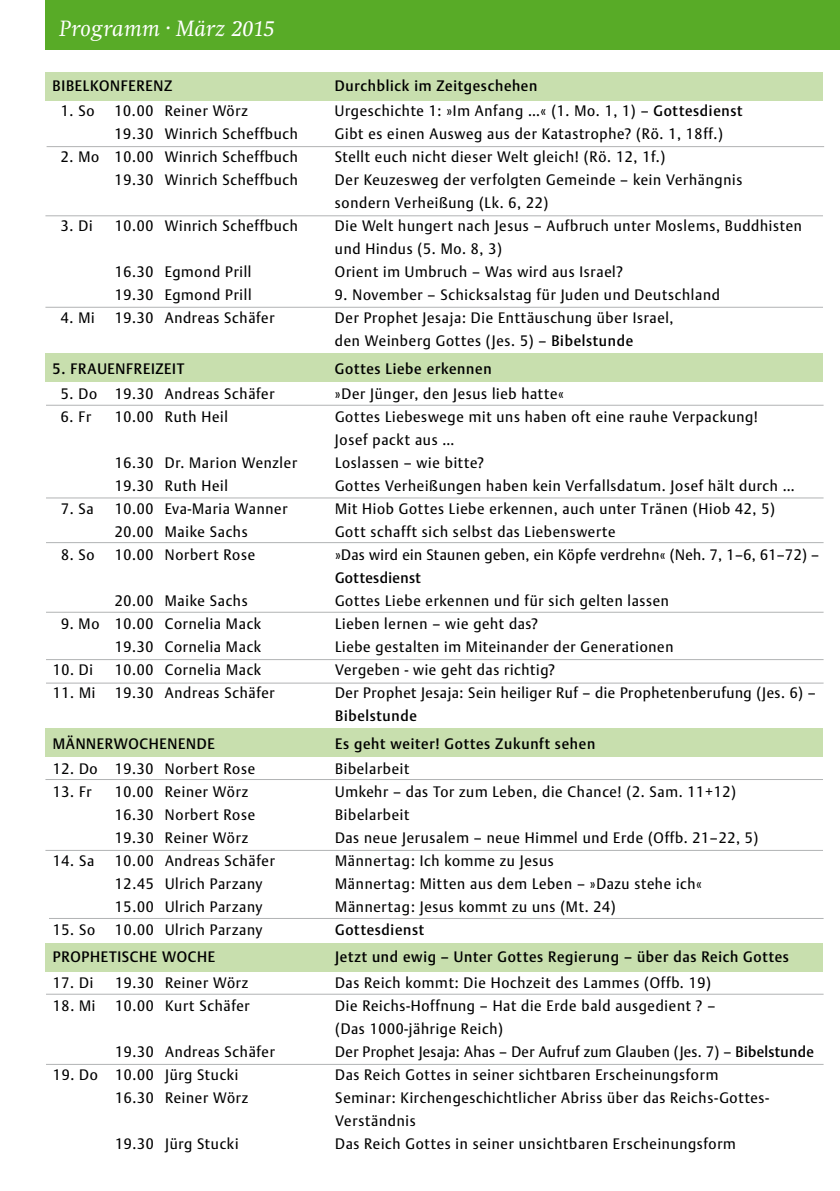
<style>
.page{position:relative;width:840px;height:1191px;background:#fff}
.page>*{position:absolute;margin:0;border:0;box-sizing:border-box;transform-origin:0 0}
.t1{font:italic 23px "Swift EF";letter-spacing:.01em;color:#fff}
.t2{font:15px/23px "DTL Argo TOT";letter-spacing:.05em;color:#000;scale:.95 1}
.t3{font:500 15px "DTL Argo TOT";letter-spacing:.05em;color:#000;scale:.95 1}
.t4{font:15px "DTL Argo TOT";letter-spacing:.025em;color:#000;scale:.95 1}
.t5{font:15px "DTL Argo TOT";letter-spacing:.03em;color:#000;scale:.95 1}
.s1{font-weight:500}
</style>
<div class="page">
<div style="left:45px;top:0;width:794px;height:50px;background:#58ab27"></div>
<div style="left:45px;top:72px;width:777px;height:28px;background:#c8dfae"></div>
<div style="left:45px;top:353px;width:777px;height:28px;background:#c8dfae"></div>
<div style="left:45px;top:729px;width:777px;height:28px;background:#c8dfae"></div>
<div style="left:45px;top:943px;width:777px;height:28px;background:#c8dfae"></div>
<hr style="left:46px;top:405px;width:777px;height:1px;background:#b1b3b4">
<hr style="left:46px;top:497px;width:777px;height:1px;background:#b1b3b4">
<hr style="left:46px;top:542px;width:777px;height:1px;background:#b1b3b4">
<hr style="left:46px;top:612px;width:777px;height:1px;background:#b1b3b4">
<hr style="left:46px;top:659px;width:777px;height:1px;background:#b1b3b4">
<hr style="left:45px;top:779px;width:777px;height:1px;background:#b1b3b4">
<hr style="left:45px;top:850px;width:777px;height:1px;background:#b1b3b4">
<hr style="left:46px;top:683px;width:777px;height:1px;background:#b1b3b4">
<hr style="left:49px;top:918px;width:774px;height:1px;background:#b1b3b4">
<hr style="left:46px;top:994px;width:777px;height:1px;background:#b1b3b4">
<hr style="left:46px;top:1064px;width:777px;height:1px;background:#b1b3b4">
<hr style="left:47px;top:146px;width:776px;height:1px;background:#b1b3b4">
<hr style="left:45px;top:215px;width:777px;height:1px;background:#b1b3b4">
<hr style="left:45px;top:307px;width:777px;height:1px;background:#b1b3b4">
<h1 class="t1" style="left:60px;top:16px;width:216px">Programm · März 2015</h1>
<p class="t3" style="left:52px;top:77px;width:128px">Bibelkonferenz</p>
<p class="t3" style="left:334px;top:77px;width:214px">Durchblick im Zeitgeschehen</p>
<p class="t2" style="left:61px;top:99px;width:37px">1. So</p>
<p class="t2" style="left:114px;top:99px;width:142px">10.00 Reiner Wörz</p>
<p class="t2" style="left:334px;top:99px;width:430px">Urgeschichte 1: »Im Anfang …« (1. Mo. 1, 1) – <span class="s1">Gottesdienst</span></p>
<p class="t2" style="left:115px;top:122px;width:194px">19.30 Winrich Scheffbuch</p>
<p class="t2" style="left:335px;top:122px;width:410px">Gibt es einen Ausweg aus der Katastrophe? (Rö. 1, 18ff.)</p>
<p class="t2" style="left:61px;top:145px;width:251px">2. Mo 10.00 Winrich Scheffbuch</p>
<p class="t2" style="left:335px;top:145px;width:349px">Stellt euch nicht dieser Welt gleich! (Rö. 12, 1f.)</p>
<p class="t2" style="left:115px;top:168px;width:194px">19.30 Winrich Scheffbuch</p>
<p class="t2" style="left:335px;top:168px;width:430px">Der Keuzesweg der verfolgten Gemeinde – kein Verhängnis sondern Verheißung (Lk. 6, 22)</p>
<p class="t2" style="left:61px;top:214px;width:35px">3. Di</p>
<p class="t2" style="left:115px;top:214px;width:194px">10.00 Winrich Scheffbuch</p>
<p class="t2" style="left:335px;top:214px;width:492px">Die Welt hungert nach Jesus – Aufbruch unter Moslems, Buddhisten und Hindus (5. Mo. 8, 3)</p>
<p class="t2" style="left:115px;top:260px;width:145px">16.30 Egmond Prill</p>
<p class="t2" style="left:335px;top:260px;width:304px">Orient im Umbruch – Was wird aus Israel?</p>
<p class="t2" style="left:115px;top:283px;width:145px">19.30 Egmond Prill</p>
<p class="t2" style="left:335px;top:283px;width:406px">9. November – Schicksalstag für Juden und Deutschland</p>
<p class="t2" style="left:61px;top:306px;width:37px">4. Mi</p>
<p class="t2" style="left:115px;top:306px;width:170px">19.30 Andreas Schäfer</p>
<p class="t2" style="left:335px;top:306px;width:357px">Der Prophet Jesaja: Die Enttäuschung über Israel, den Weinberg Gottes (Jes. 5) – <span class="s1">Bibelstunde</span></p>
<p class="t3" style="left:53px;top:359px;width:140px">5. Frauenfreizeit</p>
<p class="t3" style="left:335px;top:359px;width:166px">Gottes Liebe erkennen</p>
<p class="t2" style="left:61px;top:382px;width:226px">5. Do 19.30 Andreas Schäfer</p>
<p class="t2" style="left:335px;top:382px;width:242px">»Der Jünger, den Jesus lieb hatte«</p>
<p class="t2" style="left:61px;top:405px;width:33px">6. Fr</p>
<p class="t2" style="left:115px;top:405px;width:121px">10.00 Ruth Heil</p>
<p class="t2" style="left:335px;top:405px;width:446px">Gottes Liebeswege mit uns haben oft eine rauhe Verpackung!<br>Josef packt aus …</p>
<p class="t2" style="left:115px;top:451px;width:193px">16.30 Dr. Marion Wenzler</p>
<p class="t2" style="left:335px;top:451px;width:158px">Loslassen – wie bitte?</p>
<p class="t2" style="left:115px;top:474px;width:121px">19.30 Ruth Heil</p>
<p class="t2" style="left:335px;top:474px;width:485px">Gottes Verheißungen haben kein Verfallsdatum. Josef hält durch …</p>
<p class="t2" style="left:61px;top:497px;width:36px">7. Sa</p>
<p class="t2" style="left:115px;top:497px;width:183px">10.00 Eva-Maria Wanner</p>
<p class="t2" style="left:335px;top:497px;width:464px">Mit Hiob Gottes Liebe erkennen, auch unter Tränen (Hiob 42, 5)</p>
<p class="t2" style="left:115px;top:520px;width:141px">20.00 Maike Sachs</p>
<p class="t2" style="left:335px;top:520px;width:296px">Gott schafft sich selbst das Liebenswerte</p>
<p class="t2" style="left:61px;top:543px;width:37px">8. So</p>
<p class="t2" style="left:115px;top:543px;width:149px">10.00 Norbert Rose</p>
<p class="t5" style="left:335px;top:546px;width:511px">»Das wird ein Staunen geben, ein Köpfe verdrehn« (Neh. 7, 1–6, 61–72) –</p>
<p class="t3" style="left:335px;top:569px;width:92px">Gottesdienst</p>
<p class="t2" style="left:115px;top:589px;width:141px">20.00 Maike Sachs</p>
<p class="t2" style="left:335px;top:589px;width:353px">Gottes Liebe erkennen und für sich gelten lassen</p>
<p class="t2" style="left:61px;top:612px;width:212px">9. Mo 10.00 Cornelia Mack</p>
<p class="t2" style="left:335px;top:612px;width:215px">Lieben lernen – wie geht das?</p>
<p class="t2" style="left:115px;top:635px;width:155px">19.30 Cornelia Mack</p>
<p class="t2" style="left:335px;top:635px;width:357px">Liebe gestalten im Miteinander der Generationen</p>
<p class="t2" style="left:53px;top:658px;width:44px">10. Di</p>
<p class="t2" style="left:115px;top:658px;width:155px">10.00 Cornelia Mack</p>
<p class="t2" style="left:335px;top:658px;width:233px">Vergeben - wie geht das richtig?</p>
<p class="t2" style="left:53px;top:681px;width:46px">11. Mi</p>
<p class="t2" style="left:115px;top:681px;width:170px">19.30 Andreas Schäfer</p>
<p class="t2" style="left:335px;top:681px;width:507px">Der Prophet Jesaja: Sein heiliger Ruf – die Prophetenberufung (Jes. 6) –</p>
<p class="t3" style="left:335px;top:707px;width:88px">Bibelstunde</p>
<p class="t3" style="left:53px;top:734px;width:172px">Männerwochenende</p>
<p class="t3" style="left:335px;top:734px;width:275px">Es geht weiter! Gottes Zukunft sehen</p>
<p class="t2" style="left:53px;top:757px;width:214px">12. Do 19.30 Norbert Rose</p>
<p class="t2" style="left:335px;top:757px;width:80px">Bibelarbeit</p>
<p class="t2" style="left:53px;top:780px;width:42px">13. Fr</p>
<p class="t2" style="left:115px;top:780px;width:142px">10.00 Reiner Wörz</p>
<p class="t2" style="left:335px;top:780px;width:423px">Umkehr – das Tor zum Leben, die Chance! (2. Sam. 11+12)</p>
<p class="t2" style="left:115px;top:803px;width:149px">16.30 Norbert Rose</p>
<p class="t2" style="left:335px;top:803px;width:80px">Bibelarbeit</p>
<p class="t2" style="left:115px;top:826px;width:142px">19.30 Reiner Wörz</p>
<p class="t2" style="left:335px;top:826px;width:447px">Das neue Jerusalem – neue Himmel und Erde (Offb. 21–22, 5)</p>
<p class="t2" style="left:53px;top:849px;width:45px">14. Sa</p>
<p class="t2" style="left:115px;top:849px;width:170px">10.00 Andreas Schäfer</p>
<p class="t2" style="left:335px;top:849px;width:231px">Männertag: Ich komme zu Jesus</p>
<p class="t2" style="left:115px;top:872px;width:157px">12.45 Ulrich Parzany</p>
<p class="t2" style="left:335px;top:872px;width:387px">Männertag: Mitten aus dem Leben – »Dazu stehe ich«</p>
<p class="t2" style="left:115px;top:895px;width:157px">15.00 Ulrich Parzany</p>
<p class="t2" style="left:335px;top:895px;width:297px">Männertag: Jesus kommt zu uns (Mt. 24)</p>
<p class="t2" style="left:53px;top:918px;width:46px">15. So</p>
<p class="t2" style="left:115px;top:918px;width:157px">10.00 Ulrich Parzany</p>
<p class="t3" style="left:335px;top:920px;width:95px">Gottesdienst</p>
<p class="t3" style="left:53px;top:948px;width:172px">Prophetische Woche</p>
<p class="t3" style="left:335px;top:948px;width:479px">Jetzt und ewig – Unter Gottes Regierung – über das Reich Gottes</p>
<p class="t2" style="left:53px;top:971px;width:44px">17. Di</p>
<p class="t2" style="left:115px;top:971px;width:142px">19.30 Reiner Wörz</p>
<p class="t2" style="left:335px;top:971px;width:397px">Das Reich kommt: Die Hochzeit des Lammes (Offb. 19)</p>
<p class="t2" style="left:53px;top:994px;width:46px">18. Mi</p>
<p class="t2" style="left:115px;top:994px;width:143px">10.00 Kurt Schäfer</p>
<p class="t2" style="left:335px;top:994px;width:401px">Die Reichs-Hoffnung – Hat die Erde bald ausgedient ? – (Das 1000-jährige Reich)</p>
<p class="t2" style="left:115px;top:1040px;width:170px">19.30 Andreas Schäfer</p>
<p class="t4" style="left:335px;top:1042px;width:505px">Der Prophet Jesaja: Ahas – Der Aufruf zum Glauben (Jes. 7) – <span class="s1">Bibelstunde</span></p>
<p class="t2" style="left:53px;top:1063px;width:197px">19. Do 10.00 Jürg Stucki</p>
<p class="t2" style="left:335px;top:1063px;width:404px">Das Reich Gottes in seiner sichtbaren Erscheinungsform</p>
<p class="t2" style="left:115px;top:1086px;width:142px">16.30 Reiner Wörz</p>
<p class="t2" style="left:335px;top:1086px;width:458px">Seminar: Kirchengeschichtlicher Abriss über das Reichs-Gottes-<br>Verständnis</p>
<p class="t2" style="left:115px;top:1132px;width:131px">19.30 Jürg Stucki</p>
<p class="t2" style="left:335px;top:1132px;width:423px">Das Reich Gottes in seiner unsichtbaren Erscheinungsform</p>
</div>
